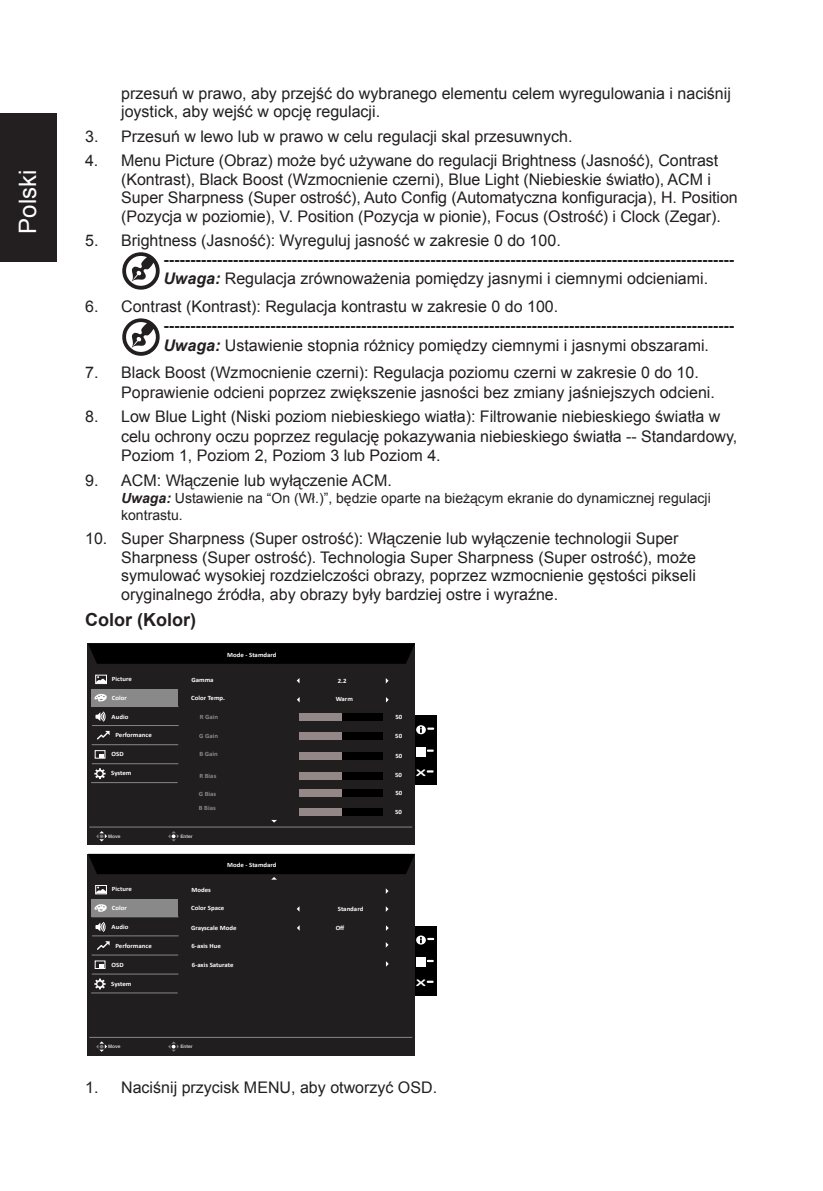
<style>
.page{position:relative;width:823px;height:1191px;background:#fff}
.page>*{position:absolute;margin:0;border:0;box-sizing:border-box;transform-origin:0 0}
.t1{font:24px "Arial";color:#fff}
.Heading1{font:700 18px "Arial";color:#231f20}
.t2{font:16px/18.6px "Arial";color:#231f20}
.t3{font:14px/16.8px "Arial";color:#231f20}
.t4{font:9px "Arial Rounded MT Bold";color:#fff;scale:1.79 1}
.t5{font:700 6.6px "Calibri";color:#fff;scale:1.04 1}
.t6{font:700 6.6px "Calibri";color:#938787;scale:1.04 1}
.t7{font:4.6px "JQ Zong Yi FT";color:#cbcbcb;scale:1.04 1}
.s1{font-weight:700}
.s2{font-weight:700;font-style:italic}
</style>
<div class="page">
<div style="left:0;top:113px;width:57px;height:149px;background:#231f20"></div>
<svg style="left:122px;top:253px;width:38px;height:37px"></svg>
<svg style="left:122px;top:319px;width:38px;height:37px"></svg>
<div style="left:88px;top:643px;width:327px;height:202px;background:#201e1f"></div>
<svg style="left:88px;top:643px;width:327px;height:21px;background:#010101"></svg>
<hr style="left:89px;top:826px;width:323px;height:1px;background:#898989">
<svg style="left:385px;top:697px;width:3px;height:5px"></svg>
<svg style="left:385px;top:678px;width:3px;height:5px"></svg>
<svg style="left:95px;top:711px;width:11px;height:11px"></svg>
<hr style="left:91px;top:782px;width:86px;height:1px;background:#898989">
<hr style="left:92px;top:763px;width:86px;height:1px;background:#898989">
<hr style="left:92px;top:744px;width:86px;height:1px;background:#898989">
<hr style="left:92px;top:725px;width:86px;height:1px;background:#898989">
<hr style="left:92px;top:706px;width:86px;height:1px;background:#898989">
<div style="left:95px;top:750px;width:10px;height:8px;border:1px solid #fff"></div>
<svg style="left:99px;top:754px;width:5px;height:3px"></svg>
<div style="left:92px;top:689px;width:86px;height:17px;background:#898989"></div>
<svg style="left:94px;top:768px;width:11px;height:11px"></svg>
<div style="left:95px;top:674px;width:12px;height:10px;border:1px solid #fff"></div>
<svg style="left:96px;top:676px;width:10px;height:7px"></svg>
<svg style="left:94px;top:694px;width:13px;height:7px"></svg>
<div style="left:299px;top:752px;width:84px;height:7px;background:#000"></div>
<div style="left:299px;top:752px;width:42px;height:7px;background:#938787"></div>
<div style="left:299px;top:733px;width:83px;height:7px;background:#000"></div>
<div style="left:299px;top:733px;width:42px;height:7px;background:#938787"></div>
<div style="left:299px;top:713px;width:84px;height:7px;background:#000"></div>
<div style="left:299px;top:713px;width:42px;height:7px;background:#938787"></div>
<div style="left:414px;top:715px;width:22px;height:70px;background:#000"></div>
<svg style="left:426px;top:770px;width:8px;height:3px"></svg>
<svg style="left:96px;top:831px;width:11px;height:10px"></svg>
<svg style="left:168px;top:831px;width:11px;height:10px"></svg>
<svg style="left:416px;top:747px;width:18px;height:9px"></svg>
<div style="left:299px;top:772px;width:83px;height:7px;background:#000"></div>
<div style="left:299px;top:772px;width:42px;height:7px;background:#938787"></div>
<svg style="left:416px;top:725px;width:18px;height:9px"></svg>
<svg style="left:97px;top:731px;width:13px;height:8px"></svg>
<div style="left:299px;top:789px;width:84px;height:7px;background:#000"></div>
<div style="left:299px;top:789px;width:42px;height:8px;background:#938787"></div>
<div style="left:299px;top:808px;width:83px;height:7px;background:#000"></div>
<div style="left:299px;top:808px;width:42px;height:8px;background:#938787"></div>
<div style="left:88px;top:854px;width:327px;height:201px;background:#201e1f"></div>
<hr style="left:89px;top:1037px;width:323px;height:1px;background:#898989">
<svg style="left:385px;top:925px;width:3px;height:5px"></svg>
<svg style="left:385px;top:906px;width:3px;height:5px"></svg>
<svg style="left:95px;top:921px;width:11px;height:11px"></svg>
<hr style="left:91px;top:992px;width:86px;height:1px;background:#898989">
<hr style="left:92px;top:973px;width:86px;height:1px;background:#898989">
<hr style="left:92px;top:954px;width:86px;height:1px;background:#898989">
<hr style="left:92px;top:935px;width:86px;height:1px;background:#898989">
<div style="left:95px;top:960px;width:10px;height:9px;border:1px solid #fff"></div>
<svg style="left:99px;top:964px;width:5px;height:3px"></svg>
<div style="left:92px;top:899px;width:86px;height:18px;background:#898989"></div>
<svg style="left:94px;top:978px;width:11px;height:11px"></svg>
<div style="left:95px;top:885px;width:12px;height:9px;border:1px solid #fff"></div>
<svg style="left:96px;top:886px;width:10px;height:7px"></svg>
<svg style="left:94px;top:904px;width:13px;height:8px"></svg>
<div style="left:414px;top:926px;width:22px;height:69px;background:#000"></div>
<svg style="left:426px;top:980px;width:8px;height:3px"></svg>
<svg style="left:96px;top:1041px;width:11px;height:10px"></svg>
<svg style="left:168px;top:1041px;width:11px;height:10px"></svg>
<svg style="left:416px;top:957px;width:18px;height:9px"></svg>
<svg style="left:416px;top:935px;width:18px;height:9px"></svg>
<svg style="left:88px;top:854px;width:327px;height:25px"></svg>
<svg style="left:97px;top:941px;width:13px;height:8px"></svg>
<svg style="left:385px;top:961px;width:3px;height:5px"></svg>
<svg style="left:385px;top:942px;width:3px;height:5px"></svg>
<svg style="left:385px;top:888px;width:3px;height:6px"></svg>
<h1 class="t1" style="left:12px;top:234px;width:66px;rotate:-90deg">Polski</h1>
<p class="t2" style="left:121px;top:84px;width:611px">przesuń w prawo, aby przejść do wybranego elementu celem wyregulowania i naciśnij joystick, aby wejść w opcję regulacji.</p>
<p class="t2" style="left:85px;top:127px;width:488px">3. Przesuń w lewo lub w prawo w celu regulacji skal przesuwnych.</p>
<p class="t2" style="left:121px;top:151px;width:617px;text-indent:-36px">4. Menu Picture (Obraz) może być używane do regulacji Brightness (Jasność), Contrast (Kontrast), Black Boost (Wzmocnienie czerni), Blue Light (Niebieskie światło), ACM i Super Sharpness (Super ostrość), Auto Config (Automatyczna konfiguracja), H. Position (Pozycja w poziomie), V. Position (Pozycja w pionie), Focus (Ostrość) i Clock (Zegar).</p>
<p class="t2" style="left:163px;top:231px;width:572px;line-height:19.2px;text-indent:-78px">5. Brightness (Jasność): Wyreguluj jasność w zakresie 0 do 100. <span class="s1">‑----------------------------------------------------------------------------------------------------------<br></span><span class="s2">Uwaga:</span> Regulacja zrównoważenia pomiędzy jasnymi i ciemnymi odcieniami.</p>
<p class="t2" style="left:163px;top:297px;width:572px;line-height:19.2px;text-indent:-78px">6. Contrast (Kontrast): Regulacja kontrastu w zakresie 0 do 100. <span class="s1">‑----------------------------------------------------------------------------------------------------------<br></span><span class="s2">Uwaga:</span> Ustawienie stopnia różnicy pomiędzy ciemnymi i jasnymi obszarami.</p>
<p class="t2" style="left:121px;top:363px;width:595px;line-height:19.2px;text-indent:-36px">7. Black Boost (Wzmocnienie czerni): Regulacja poziomu czerni w zakresie 0 do 10.<br>Poprawienie odcieni poprzez zwiększenie jasności bez zmiany jaśniejszych odcieni.</p>
<p class="t2" style="left:121px;top:407px;width:617px;line-height:19.2px;text-indent:-36px">8. Low Blue Light (Niski poziom niebieskiego wiatła): Filtrowanie niebieskiego światła w celu ochrony oczu poprzez regulację pokazywania niebieskiego światła -- Standardowy,<br>Poziom 1, Poziom 2, Poziom 3 lub Poziom 4.</p>
<p class="t2" style="left:85px;top:471px;width:308px">9. ACM: Włączenie lub wyłączenie ACM.</p>
<p class="t3" style="left:121px;top:490px;width:590px"><span class="s2">Uwaga:</span> Ustawienie na “On (Wł.)”, będzie oparte na bieżącym ekranie do dynamicznej regulacji kontrastu.</p>
<p class="t2" style="left:121px;top:529px;width:576px;text-indent:-36px">10. Super Sharpness (Super ostrość): Włączenie lub wyłączenie technologii Super Sharpness (Super ostrość). Technologia Super Sharpness (Super ostrość), może symulować wysokiej rozdzielczości obrazy, poprzez wzmocnienie gęstości pikseli oryginalnego źródła, aby obrazy były bardziej ostre i wyraźne.</p>
<p class="Heading1" style="left:85px;top:608px;width:112px">Color (Kolor)</p>
<p class="t5" style="left:227px;top:651px;width:49px">Mode - Stamdard</p>
<p class="t5" style="left:337px;top:676px;width:10px">2.2</p>
<p class="t5" style="left:335px;top:695px;width:18px">Warm</p>
<p class="t5" style="left:112px;top:712px;width:18px">Audio</p>
<p class="t5" style="left:112px;top:750px;width:13px">OSD</p>
<p class="t5" style="left:111px;top:769px;width:21px">System</p>
<p class="t5" style="left:112px;top:674px;width:21px">Picture</p>
<p class="t5" style="left:112px;top:693px;width:16px">Color</p>
<p class="t5" style="left:191px;top:675px;width:23px">Gamma</p>
<p class="t5" style="left:191px;top:694px;width:34px">Color Temp.</p>
<p class="t6" style="left:200px;top:713px;width:19px">R Gain</p>
<p class="t6" style="left:199px;top:731px;width:20px">G Gain</p>
<p class="t6" style="left:199px;top:750px;width:19px">B Gain</p>
<p class="t5" style="left:395px;top:712px;width:8px">50</p>
<p class="t5" style="left:115px;top:731px;width:36px">Performance</p>
<p class="t5" style="left:395px;top:732px;width:8px">50</p>
<p class="t5" style="left:395px;top:751px;width:8px">50</p>
<p class="t4" style="left:416px;top:767px;width:7px">X</p>
<p class="t5" style="left:395px;top:771px;width:8px">50</p>
<p class="t6" style="left:199px;top:771px;width:18px">R Bias</p>
<p class="t6" style="left:199px;top:790px;width:18px">G Bias</p>
<p class="t5" style="left:395px;top:789px;width:8px">50</p>
<p class="t5" style="left:395px;top:808px;width:8px">50</p>
<p class="t6" style="left:199px;top:803px;width:18px">B Bias</p>
<p class="t7" style="left:108px;top:834px;width:13px">Move</p>
<p class="t7" style="left:180px;top:834px;width:13px">Enter</p>
<p class="t5" style="left:227px;top:861px;width:49px">Mode - Stamdard</p>
<p class="t5" style="left:112px;top:885px;width:21px">Picture</p>
<p class="t5" style="left:112px;top:904px;width:16px">Color</p>
<p class="t5" style="left:191px;top:885px;width:20px">Modes</p>
<p class="t5" style="left:191px;top:904px;width:33px">Color Space</p>
<p class="t5" style="left:191px;top:923px;width:45px">Grayscale Mode</p>
<p class="t5" style="left:191px;top:941px;width:30px">6-axis Hue</p>
<p class="t5" style="left:192px;top:960px;width:42px">6-axis Saturate</p>
<p class="t5" style="left:337px;top:905px;width:26px">Standard</p>
<p class="t5" style="left:112px;top:922px;width:18px">Audio</p>
<p class="t5" style="left:335px;top:923px;width:10px">Off</p>
<p class="t5" style="left:112px;top:960px;width:13px">OSD</p>
<p class="t5" style="left:111px;top:979px;width:21px">System</p>
<p class="t5" style="left:115px;top:941px;width:36px">Performance</p>
<p class="t7" style="left:108px;top:1044px;width:13px">Move</p>
<p class="t7" style="left:180px;top:1044px;width:13px">Enter</p>
<p class="t4" style="left:416px;top:977px;width:7px">X</p>
<p class="t2" style="left:85px;top:1077px;width:353px">1. Naciśnij przycisk MENU, aby otworzyć OSD.</p>
</div>
